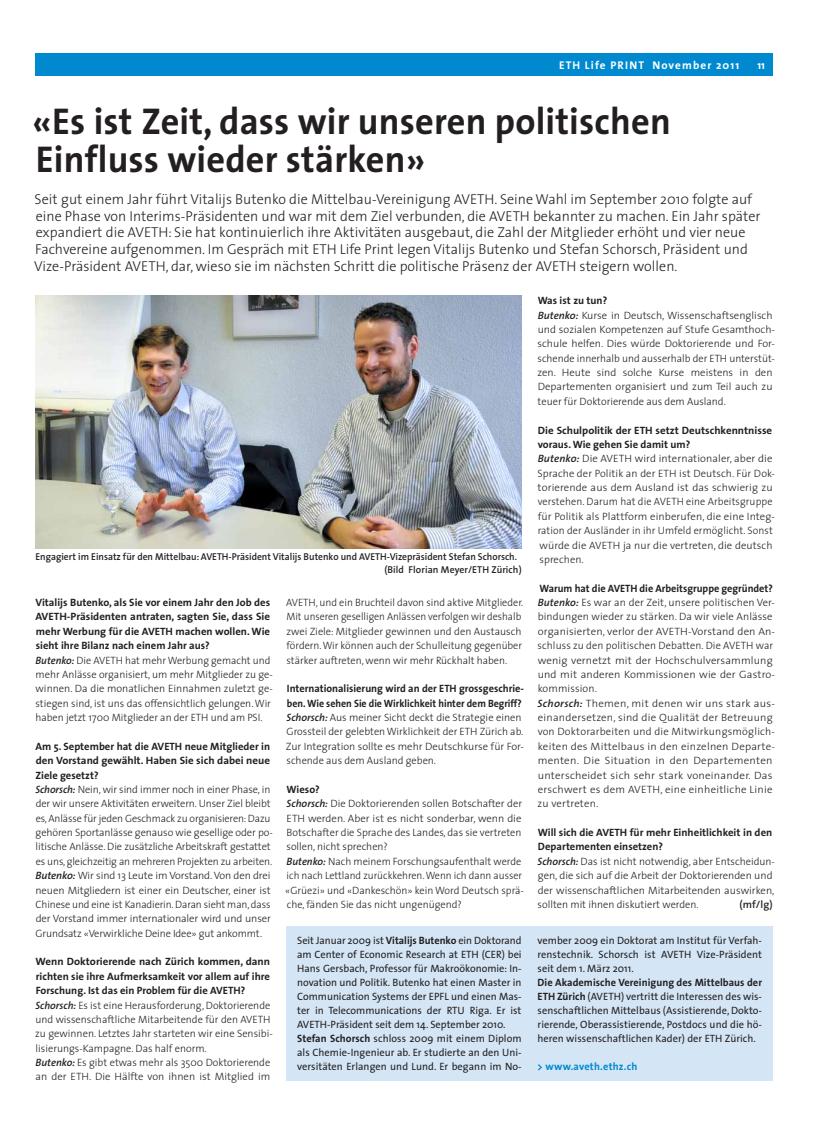
<style>
.page{position:relative;width:833px;height:1134px;background:#fff}
.page>*{position:absolute;margin:0;border:0;box-sizing:border-box;transform-origin:0 0}
.t1{font:700 37.5px/37.5px "The Sans";letter-spacing:.005em;color:#231f20}
.t2{font:300 14.38px/16.9px "The Sans";letter-spacing:.005em;color:#231f20}
.t3{font:700 11.25px "The Sans";letter-spacing:.1em;color:#fff}
.t4{font:300 10.62px/14.4px "The Sans";color:#231f20}
.t5{font:10.62px/14px "The Sans";color:#231f20;text-align:justify}
.t6{font:300 10.62px/14.4px "The Sans";color:#231f20;scale:.96 1}
.t7{font:700 10.62px "The Sans";letter-spacing:.02em;color:#0089cf}
.t8{font:600 10.62px "The Sans";color:#231f20}
.t9{font:600 10px/12.5px "The Sans";color:#231f20;scale:.96 1}
.s1{font-weight:700}
.s2{font-weight:600;font-style:italic}
</style>
<div class="page">
<div style="left:749px;top:53px;width:23px;height:23px;background:#0089cf"></div>
<div style="left:35px;top:53px;width:715px;height:23px;background:#0089cf"></div>
<div style="left:286px;top:926px;width:486px;height:154px;background:#d4e6f6"></div>
<img style="left:35px;top:295px;width:486px;height:254px">
<p class="t3" style="left:559px;top:55px;width:182px">ETH Life PRINT November 2011</p>
<p class="t3" style="left:757px;top:55px;width:9px">11</p>
<h1 class="t1" style="left:33px;top:102px;width:639px">«Es ist Zeit, dass wir unseren politischen<br>Einfluss wieder stärken»</h1>
<p class="t2" style="left:34px;top:190px;width:727px">Seit gut einem Jahr führt Vitalijs Butenko die Mittelbau-Vereinigung AVETH. Seine Wahl im September 2010 folgte auf eine Phase von Interims-Präsidenten und war mit dem Ziel verbunden, die AVETH bekannter zu machen. Ein Jahr später expandiert die AVETH: Sie hat kontinuierlich ihre Aktivitäten ausgebaut, die Zahl der Mitglieder erhöht und vier neue Fachvereine aufgenommen. Im Gespräch mit ETH Life Print legen Vitalijs Butenko und Stefan Schorsch, Präsident und Vize-Präsident AVETH, dar, wieso sie im nächsten Schritt die politische Präsenz der AVETH steigern wollen.</p>
<p class="t4" style="left:537px;top:293px;width:239px"><span class="s1">Was ist zu tun?<br></span><span class="s2">Butenko:</span> Kurse in Deutsch, Wissenschaftsenglisch und sozialen Kompetenzen auf Stufe Gesamthoch&shy;schule helfen. Dies würde Doktorierende und For&shy;schende innerhalb und ausserhalb der ETH unterstüt&shy;zen. Heute sind solche Kurse meistens in den Departementen organisiert und zum Teil auch zu teuer für Doktorierende aus dem Ausland.</p>
<p class="t4" style="left:537px;top:422px;width:239px"><span class="s1">Die Schulpolitik der ETH setzt Deutschkenntnisse voraus. Wie gehen Sie damit um?<br></span><span class="s2">Butenko:</span> Die AVETH wird internationaler, aber die Sprache der Politik an der ETH ist Deutsch. Für Dok&shy;torierende aus dem Ausland ist das schwierig zu verstehen. Darum hat die AVETH eine Arbeitsgruppe für Politik als Plattform einberufen, die eine Integ&shy;ration der Ausländer in ihr Umfeld ermöglicht. Sonst würde die AVETH ja nur die vertreten, die deutsch sprechen.</p>
<p class="t4" style="left:537px;top:580px;width:239px"><span class="s1">Warum hat die AVETH die Arbeitsgruppe gegründet?<br></span><span class="s2">Butenko:</span> Es war an der Zeit, unsere politischen Ver&shy;bindungen wieder zu stärken. Da wir viele Anlässe organisierten, verlor der AVETH-Vorstand den An&shy;schluss zu den politischen Debatten. Die AVETH war wenig vernetzt mit der Hochschulversammlung und mit anderen Kommissionen wie der Gastro&shy;kommission.<br><span class="s2">Schorsch:</span> Themen, mit denen wir uns stark aus&shy;einandersetzen, sind die Qualität der Betreuung von Doktorarbeiten und die Mitwirkungsmöglich&shy;keiten des Mittelbaus in den einzelnen Departe&shy;menten. Die Situation in den Departementen unterscheidet sich sehr stark voneinander. Das erschwert es dem AVETH, eine einheitliche Linie zu vertreten.</p>
<p class="t4" style="left:537px;top:825px;width:239px"><span class="s1">Will sich die AVETH für mehr Einheitlichkeit in den Departementen einsetzen?<br></span><span class="s2">Schorsch:</span> Das ist nicht notwendig, aber Entscheidun&shy;gen, die sich auf die Arbeit der Doktorierenden und der wissenschaftlichen Mitarbeitenden auswirken, sollten mit ihnen diskutiert werden.</p>
<p class="t9" style="left:384px;top:550px;width:144px;text-indent:-349px">Engagiert im Einsatz für den Mittelbau: AVETH-Präsident Vitalijs Butenko und AVETH-Vizepräsident Stefan Schorsch. (Bild Florian Meyer/ETH Zürich)</p>
<p class="t6" style="left:35px;top:595px;width:249px"><span class="s1">Vitalijs Butenko, als Sie vor einem Jahr den Job des AVETH-Präsidenten antraten, sagten Sie, dass Sie mehr Werbung für die AVETH machen wollen. Wie sieht ihre Bilanz nach einem Jahr aus?<br></span><span class="s2">Butenko:</span> Die AVETH hat mehr Werbung gemacht und mehr Anlässe organisiert, um mehr Mitglieder zu ge&shy;winnen. Da die monatlichen Einnahmen zuletzt ge&shy;stiegen sind, ist uns das offensichtlich gelungen. Wir haben jetzt 1700 Mitglieder an der ETH und am PSI.</p>
<p class="t4" style="left:35px;top:739px;width:239px"><span class="s1">Am 5. September hat die AVETH neue Mitglieder in den Vorstand gewählt. Haben Sie sich dabei neue Ziele gesetzt?<br></span><span class="s2">Schorsch:</span> Nein, wir sind immer noch in einer Phase, in der wir unsere Aktivitäten erweitern. Unser Ziel bleibt es, Anlässe für jeden Geschmack zu organisieren: Dazu gehören Sportanlässe genauso wie gesellige oder po&shy;litische Anlässe. Die zusätzliche Arbeitskraft gestattet es uns, gleichzeitig an mehreren Projekten zu arbeiten.<br><span class="s2">Butenko:</span> Wir sind 13 Leute im Vorstand. Von den drei neuen Mitgliedern ist einer ein Deutscher, einer ist Chinese und eine ist Kanadierin. Daran sieht man, dass der Vorstand immer internationaler wird und unser Grundsatz «Verwirkliche Deine Idee» gut ankommt.</p>
<p class="t4" style="left:35px;top:954px;width:239px"><span class="s1">Wenn Doktorierende nach Zürich kommen, dann richten sie ihre Aufmerksamkeit vor allem auf ihre Forschung. Ist das ein Problem für die AVETH?<br></span><span class="s2">Schorsch:</span> Es ist eine Herausforderung, Doktorierende und wissenschaftliche Mitarbeitende für den AVETH zu gewinnen. Letztes Jahr starteten wir eine Sensibi&shy;lisierungs-Kampagne. Das half enorm.<br><span class="s2">Butenko:</span> Es gibt etwas mehr als 3500 Doktorierende an der ETH. Die Hälfte von ihnen ist Mitglied im</p>
<p class="t4" style="left:286px;top:595px;width:239px">AVETH, und ein Bruchteil davon sind aktive Mitglieder.<br>Mit unseren geselligen Anlässen verfolgen wir deshalb zwei Ziele: Mitglieder gewinnen und den Austausch fördern. Wir können auch der Schulleitung gegenüber stärker auftreten, wenn wir mehr Rückhalt haben.</p>
<p class="t4" style="left:286px;top:681px;width:239px"><span class="s1">Internationalisierung wird an der ETH grossgeschrie&shy;ben. Wie sehen Sie die Wirklichkeit hinter dem Begriff?<br></span><span class="s2">Schorsch:</span> Aus meiner Sicht deckt die Strategie einen Grossteil der gelebten Wirklichkeit der ETH Zürich ab.<br>Zur Integration sollte es mehr Deutschkurse für For&shy;schende aus dem Ausland geben.</p>
<p class="t4" style="left:285px;top:782px;width:240px"><span class="s1">Wieso?<br></span><span class="s2">Schorsch:</span> Die Doktorierenden sollen Botschafter der ETH werden. Aber ist es nicht sonderbar, wenn die Botschafter die Sprache des Landes, das sie vertreten sollen, nicht sprechen?<br><span class="s2">Butenko:</span> Nach meinem Forschungsaufenthalt werde ich nach Lettland zurückkehren. Wenn ich dann ausser «Grüezi» und «Dankeschön» kein Word Deutsch sprä&shy;che, fänden Sie das nicht ungenügend?</p>
<p class="t8" style="left:739px;top:895px;width:34px">(mf/lg)</p>
<p class="t5" style="left:297px;top:933px;width:226px;text-align:left">Seit Januar 2009 ist <span class="s1">Vitalijs Butenko</span> ein Doktorand am Center of Economic Research at ETH (CER) bei Hans Gersbach, Professor für Makroökonomie: In&shy;novation und Politik. Butenko hat einen Master in Communication Systems der EPFL und einen Mas&shy;ter in Telecommunications der RTU Riga. Er ist AVETH-Präsident seit dem 14. September 2010.<br><span class="s1">Stefan Schorsch</span> schloss 2009 mit einem Diplom als Chemie-Ingenieur ab. Er studierte an den Uni&shy;versitäten Erlangen und Lund. Er begann im No-</p>
<p class="t5" style="left:537px;top:933px;width:226px">vember 2009 ein Doktorat am Institut für Verfah&shy;renstechnik. Schorsch ist AVETH Vize-Präsident seit dem 1. März 2011.</p>
<p class="t5" style="left:537px;top:975px;width:226px"><span class="s1">Die Akademische Vereinigung des Mittelbaus der ETH Zürich</span> (AVETH) vertritt die Interessen des wis&shy;senschaftlichen Mittelbaus (Assistierende, Dokto&shy;rierende, Oberassistierende, Postdocs und die hö&shy;heren wissenschaftlichen Kader) der ETH Zürich.</p>
<p class="t7" style="left:537px;top:1058px;width:101px">&gt; www.aveth.ethz.ch</p>
</div>
